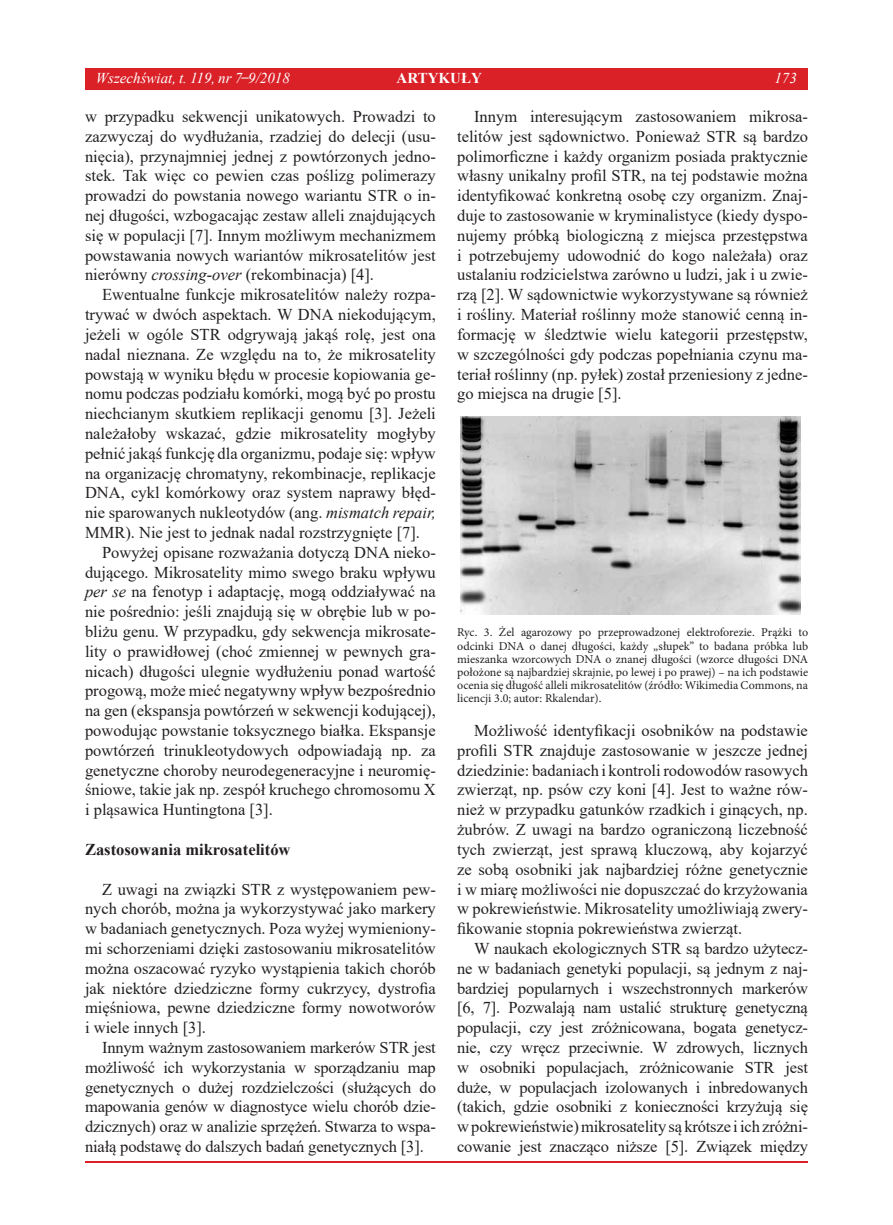
<style>
.page{position:relative;width:893px;height:1225px;background:#fff}
.page>*{position:absolute;margin:0;border:0;box-sizing:border-box;transform-origin:0 0}
.t1{font:16.5px/19.8px "Times New Roman";color:#231f20;text-align:justify}
.t2{font:700 16.5px "Times New Roman";color:#231f20}
.t3{font:italic 15px "Times New Roman";color:#fff}
.t4{font:700 15px "Times New Roman";color:#fff}
.t5{font:12px/13.2px "Minion Pro";color:#231f20;text-align:justify}
.s1{font-style:normal}
.s2{font-style:italic}
</style>
<div class="page">
<hr style="left:85px;top:1161px;width:723px;height:1px;background:#da2128">
<img style="left:460px;top:416px;width:340px;height:199px">
<div style="left:85px;top:68px;width:723px;height:21px;background:#da2128"></div>
<p class="t3" style="left:96px;top:68px;width:196px">Wszechświat, t. 119, nr 7 <span class="s1">̶</span>9/2018</p>
<p class="t4" style="left:397px;top:67px;width:87px">ARTYKUŁY</p>
<p class="t3" style="left:774px;top:68px;width:24px">173</p>
<p class="t1" style="left:85px;top:106px;width:352px">w przypadku sekwencji unikatowych. Prowadzi to zazwyczaj do wydłużania, rzadziej do delecji (usu&shy;nięcia), przynajmniej jednej z powtórzonych jedno&shy;stek. Tak więc co pewien czas poślizg polimerazy prowadzi do powstania nowego wariantu STR o in&shy;nej długości, wzbogacając zestaw alleli znajdujących się w populacji [7]. Innym możliwym mechanizmem powstawania nowych wariantów mikrosatelitów jest nierówny <span class="s2">crossing-over</span> (rekombinacja) [4].</p>
<p class="t1" style="left:102px;top:284px;width:335px">Ewentualne funkcje mikrosatelitów należy rozpa-</p>
<p class="t1" style="left:85px;top:304px;width:352px">trywać w dwóch aspektach. W DNA niekodującym,</p>
<p class="t1" style="left:85px;top:324px;width:352px">jeżeli w ogóle STR odgrywają jakąś rolę, jest ona</p>
<p class="t1" style="left:85px;top:344px;width:352px">nadal nieznana. Ze względu na to, że mikrosatelity</p>
<p class="t1" style="left:85px;top:363px;width:352px">powstają w wyniku błędu w procesie kopiowania ge-</p>
<p class="t1" style="left:85px;top:383px;width:352px">nomu podczas podziału komórki, mogą być po prostu</p>
<p class="t1" style="left:85px;top:403px;width:352px">niechcianym skutkiem replikacji genomu [3]. Jeżeli</p>
<p class="t1" style="left:85px;top:423px;width:352px">należałoby wskazać, gdzie mikrosatelity mogłyby</p>
<p class="t1" style="left:85px;top:443px;width:352px">pełnić jakąś funkcję dla organizmu, podaje się: wpływ</p>
<p class="t1" style="left:85px;top:462px;width:352px">na organizację chromatyny, rekombinacje, replikacje</p>
<p class="t1" style="left:85px;top:482px;width:352px">DNA, cykl komórkowy oraz system naprawy błęd-</p>
<p class="t1" style="left:85px;top:502px;width:352px">nie sparowanych nukleotydów (ang. <span class="s2">mismatch repair,</span></p>
<p class="t1" style="left:85px;top:522px;width:336px">MMR). Nie jest to jednak nadal rozstrzygnięte [7].</p>
<p class="t1" style="left:102px;top:542px;width:335px">Powyżej opisane rozważania dotyczą DNA nieko-</p>
<p class="t1" style="left:85px;top:561px;width:352px">dującego. Mikrosatelity mimo swego braku wpływu</p>
<p class="t1" style="left:85px;top:581px;width:352px"><span class="s2">per se</span> na fenotyp i adaptację, mogą oddziaływać na</p>
<p class="t1" style="left:85px;top:601px;width:352px">nie pośrednio: jeśli znajdują się w obrębie lub w po-</p>
<p class="t1" style="left:85px;top:621px;width:352px">bliżu genu. W przypadku, gdy sekwencja mikrosate-</p>
<p class="t1" style="left:85px;top:641px;width:352px">lity o prawidłowej (choć zmiennej w pewnych gra-</p>
<p class="t1" style="left:85px;top:660px;width:352px">nicach) długości ulegnie wydłużeniu ponad wartość</p>
<p class="t1" style="left:85px;top:680px;width:352px">progową, może mieć negatywny wpływ bezpośrednio</p>
<p class="t1" style="left:85px;top:700px;width:352px">na gen (ekspansja powtórzeń w sekwencji kodującej),</p>
<p class="t1" style="left:85px;top:720px;width:352px">powodując powstanie toksycznego białka. Ekspansje</p>
<p class="t1" style="left:85px;top:740px;width:352px">powtórzeń trinukleotydowych odpowiadają np. za</p>
<p class="t1" style="left:85px;top:759px;width:352px">genetyczne choroby neurodegeneracyjne i neuromię-</p>
<p class="t1" style="left:85px;top:779px;width:352px">śniowe, takie jak np. zespół kruchego chromosomu X</p>
<p class="t1" style="left:85px;top:799px;width:189px">i pląsawica Huntingtona [3].</p>
<p class="t2" style="left:85px;top:837px;width:207px">Zastosowania mikrosatelitów</p>
<p class="t1" style="left:85px;top:878px;width:352px;text-indent:17px">Z uwagi na związki STR z występowaniem pew&shy;nych chorób, można ja wykorzystywać jako markery w badaniach genetycznych. Poza wyżej wymieniony&shy;mi schorzeniami dzięki zastosowaniu mikrosatelitów można oszacować ryzyko wystąpienia takich chorób jak niektóre dziedziczne formy cukrzycy, dystrofia mięśniowa, pewne dziedziczne formy nowotworów i wiele innych [3].</p>
<p class="t1" style="left:85px;top:1037px;width:352px;text-indent:17px">Innym ważnym zastosowaniem markerów STR jest możliwość ich wykorzystania w sporządzaniu map genetycznych o dużej rozdzielczości (służących do mapowania genów w diagnostyce wielu chorób dzie&shy;dzicznych) oraz w analizie sprzężeń. Stwarza to wspa&shy;niałą podstawę do dalszych badań genetycznych [3].</p>
<p class="t1" style="left:457px;top:106px;width:352px;text-indent:17px">Innym interesującym zastosowaniem mikrosa&shy;telitów jest sądownictwo. Ponieważ STR są bardzo polimorficzne i każdy organizm posiada praktycznie własny unikalny profil STR, na tej podstawie można identyfikować konkretną osobę czy organizm. Znaj&shy;duje to zastosowanie w kryminalistyce (kiedy dyspo&shy;nujemy próbką biologiczną z miejsca przestępstwa i potrzebujemy udowodnić do kogo należała) oraz ustalaniu rodzicielstwa zarówno u ludzi, jak i u zwie&shy;rzą [2]. W sądownictwie wykorzystywane są również i rośliny. Materiał roślinny może stanowić cenną in&shy;formację w śledztwie wielu kategorii przestępstw, w szczególności gdy podczas popełniania czynu ma&shy;teriał roślinny (np. pyłek) został przeniesiony z jedne&shy;go miejsca na drugie [5].</p>
<p class="t5" style="left:457px;top:626px;width:352px">Ryc. 3. Żel agarozowy po przeprowadzonej elektroforezie. Prążki to odcinki DNA o danej długości, każdy „słupek” to badana próbka lub mieszanka wzorcowych DNA o znanej długości (wzorce długości DNA położone są najbardziej skrajnie, po lewej i po prawej) – na ich podstawie ocenia się długość alleli mikrosatelitów (źródło: Wikimedia Commons, na licencji 3.0; autor: Rkalendar).</p>
<p class="t1" style="left:457px;top:720px;width:352px;text-indent:17px">Możliwość identyfikacji osobników na podstawie profili STR znajduje zastosowanie w jeszcze jednej dziedzinie: badaniach i kontroli rodowodów rasowych zwierząt, np. psów czy koni [4]. Jest to ważne rów&shy;nież w przypadku gatunków rzadkich i ginących, np. żubrów. Z uwagi na bardzo ograniczoną liczebność tych zwierząt, jest sprawą kluczową, aby kojarzyć ze sobą osobniki jak najbardziej różne genetycznie i w miarę możliwości nie dopuszczać do krzyżowania w pokrewieństwie. Mikrosatelity umożliwiają zwery&shy;fikowanie stopnia pokrewieństwa zwierząt.</p>
<p class="t1" style="left:457px;top:938px;width:352px;text-indent:17px">W naukach ekologicznych STR są bardzo użytecz&shy;ne w badaniach genetyki populacji, są jednym z naj&shy;bardziej popularnych i wszechstronnych markerów [6, 7]. Pozwalają nam ustalić strukturę genetyczną populacji, czy jest zróżnicowana, bogata genetycz&shy;nie, czy wręcz przeciwnie. W zdrowych, licznych w osobniki populacjach, zróżnicowanie STR jest duże, w populacjach izolowanych i inbredowanych (takich, gdzie osobniki z konieczności krzyżują się w pokrewieństwie) mikrosatelity są krótsze i ich zróżni&shy;cowanie jest znacząco niższe [5]. Związek między</p>
</div>
